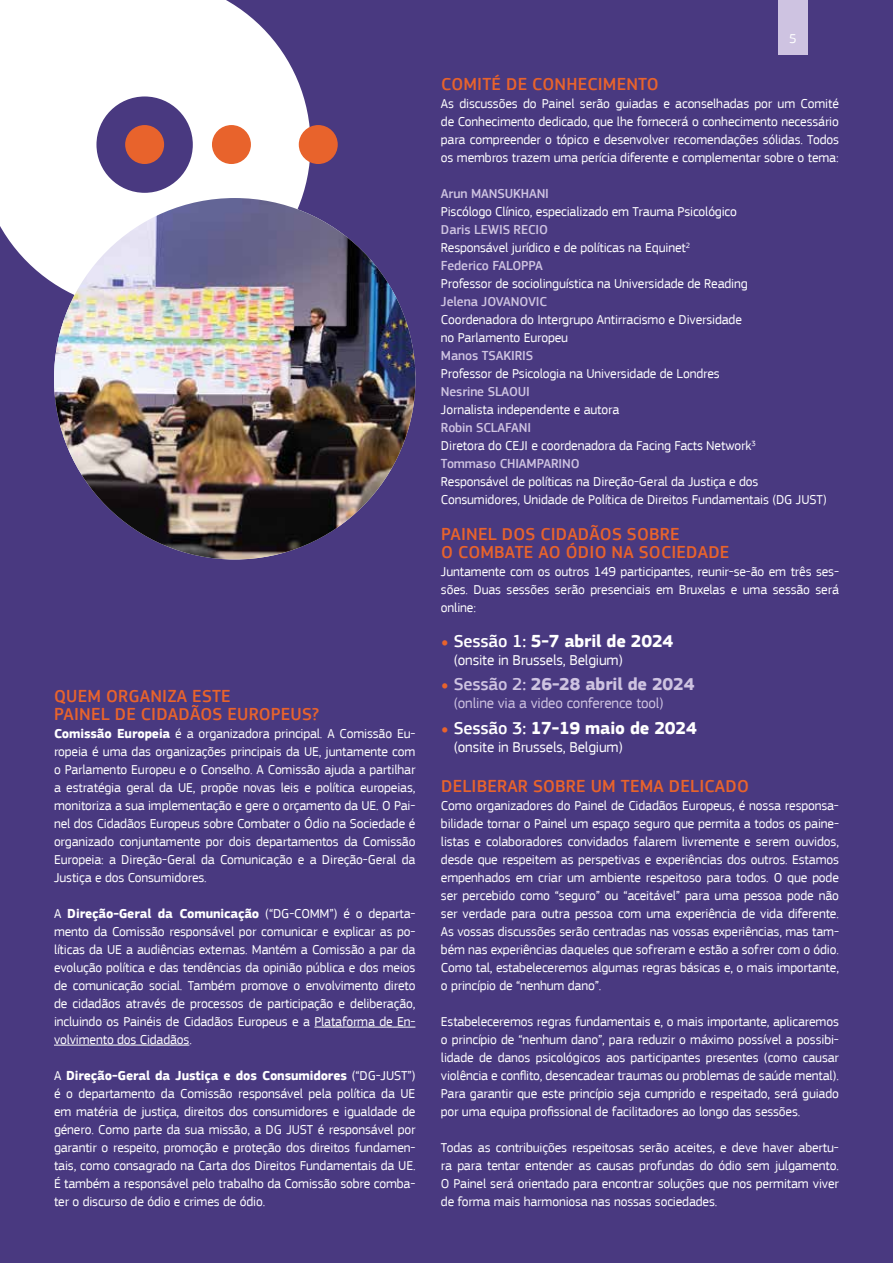
<style>
.page{position:relative;width:893px;height:1263px;background:#493980}
.page>*{position:absolute;margin:0;border:0;box-sizing:border-box;transform-origin:0 0}
.t1{font:500 18px/18px "EC Square Sans Pro";letter-spacing:.01em;color:#e8632c}
.t2{font:700 18px "EC Square Sans Pro";letter-spacing:-.01em;color:#fff}
.t3{font:700 18px "EC Square Sans Pro";letter-spacing:-.01em;color:#cec3e1}
.t4{font:15px "EC Square Sans Pro";letter-spacing:-.01em;color:#fff}
.t5{font:15px "EC Square Sans Pro";letter-spacing:-.01em;color:#cec3e1}
.t6{font:13.5px/18px "EC Square Sans Pro";letter-spacing:-.01em;color:#fff;text-align:justify}
.t7{font:500 13.5px "EC Square Sans Pro";letter-spacing:-.01em;color:#cec3e1}
.s1{font-weight:700}
.s2{font-weight:500;color:#cec3e1}
.s3{font-weight:400;font-size:28.5px;color:#e8632c}
.s4{font-weight:500}
</style>
<div class="page">
<div style="left:778px;top:0;width:30px;height:54px;background:#cec3e1"></div>
<hr style="left:314px;top:1027px;width:101px;height:1px;background:#fff">
<hr style="left:54px;top:1045px;width:135px;height:1px;background:#fff">
<svg style="left:0;top:0;width:311px;height:310px;fill:#fff"></svg>
<div style="left:299px;top:125px;width:39px;height:39px;background:#e8632c;border-radius:50%"></div>
<div style="left:212px;top:125px;width:39px;height:39px;background:#e8632c;border-radius:50%"></div>
<img style="left:54px;top:198px;width:361px;height:361px;border-radius:181px">
<h1 class="t1" style="left:54px;top:687px;width:266px">QUEM ORGANIZA ESTE<br>PAINEL DE CIDADÃOS EUROPEUS?</h1>
<p class="t6" style="left:54px;top:725px;width:363px"><span class="s1">Comissão Europeia</span> é a organizadora principal. A Comissão Eu&shy;ropeia é uma das organizações principais da UE, juntamente com o Parlamento Europeu e o Conselho. A Comissão ajuda a partilhar a estratégia geral da UE, propõe novas leis e política europeias, monitoriza a sua implementação e gere o orçamento da UE. O Pai&shy;nel dos Cidadãos Europeus sobre Combater o Ódio na Sociedade é organizado conjuntamente por dois departamentos da Comissão Europeia: a Direção-Geral da Comunicação e a Direção-Geral da Justiça e dos Consumidores.</p>
<p class="t6" style="left:54px;top:905px;width:363px">A <span class="s1">Direção-Geral da Comunicação</span> (“DG-COMM”) é o departa&shy;mento da Comissão responsável por comunicar e explicar as po&shy;líticas da UE a audiências externas. Mantém a Comissão a par da evolução política e das tendências da opinião pública e dos meios de comunicação social. Também promove o envolvimento direto de cidadãos através de processos de participação e deliberação, incluindo os Painéis de Cidadãos Europeus e a Plataforma de En&shy;volvimento dos Cidadãos.</p>
<p class="t6" style="left:54px;top:1067px;width:363px">A <span class="s1">Direção-Geral da Justiça e dos Consumidores</span> (“DG-JUST”) é o departamento da Comissão responsável pela política da UE em matéria de justiça, direitos dos consumidores e igualdade de género. Como parte da sua missão, a DG JUST é responsável por garantir o respeito, promoção e proteção dos direitos fundamen&shy;tais, como consagrado na Carta dos Direitos Fundamentais da UE.<br>É também a responsável pelo trabalho da Comissão sobre comba&shy;ter o discurso de ódio e crimes de ódio.</p>
<p class="t6" style="left:789px;top:29px;width:9px">5</p>
<h1 class="t1" style="left:441px;top:75px;width:219px">COMITÉ DE CONHECIMENTO</h1>
<p class="t6" style="left:441px;top:95px;width:399px">As discussões do Painel serão guiadas e aconselhadas por um Comité de Conhecimento dedicado, que lhe fornecerá o conhecimento necessário para compreender o tópico e desenvolver recomendações sólidas. Todos os membros trazem uma perícia diferente e complementar sobre o tema:</p>
<p class="t7" style="left:441px;top:186px;width:110px">Arun MANSUKHANI</p>
<p class="t6" style="left:441px;top:203px;width:298px">Piscólogo Clínico, especializado em Trauma Psicológico</p>
<p class="t6" style="left:441px;top:221px;width:251px;text-align:left"><span class="s2">Daris LEWIS RECIO<br></span>Responsável jurídico e de políticas na Equinet<sup>2<br></sup><span class="s2">Federico FALOPPA</span></p>
<p class="t6" style="left:441px;top:275px;width:308px">Professor de sociolinguística na Universidade de Reading</p>
<p class="t7" style="left:441px;top:294px;width:108px">Jelena JOVANOVIC</p>
<p class="t6" style="left:441px;top:311px;width:302px">Coordenadora do Intergrupo Antirracismo e Diversidade no Parlamento Europeu</p>
<p class="t7" style="left:441px;top:348px;width:94px">Manos TSAKIRIS</p>
<p class="t6" style="left:441px;top:365px;width:280px">Professor de Psicologia na Universidade de Londres</p>
<p class="t7" style="left:441px;top:384px;width:91px">Nesrine SLAOUI</p>
<p class="t6" style="left:441px;top:401px;width:180px">Jornalista independente e autora</p>
<p class="t6" style="left:441px;top:419px;width:316px;text-align:left"><span class="s2">Robin SCLAFANI<br></span>Diretora do CEJI e coordenadora da Facing Facts Network<sup>3<br></sup><span class="s2">Tommaso CHIAMPARINO</span></p>
<p class="t6" style="left:441px;top:473px;width:387px">Responsável de políticas na Direção-Geral da Justiça e dos<br>Consumidores, Unidade de Política de Direitos Fundamentais (DG JUST)</p>
<h1 class="t1" style="left:441px;top:525px;width:290px">PAINEL DOS CIDADÃOS SOBRE<br>O COMBATE AO ÓDIO NA SOCIEDADE</h1>
<p class="t6" style="left:441px;top:563px;width:400px">Juntamente com os outros 149 participantes, reunir-se-ão em três ses&shy;sões. Duas sessões serão presenciais em Bruxelas e uma sessão será online:</p>
<h1 class="t2" style="left:441px;top:630px;width:234px"><span class="s3">•</span> <span class="s4">Sessão 1:</span> 5-7 abril de 2024</h1>
<p class="t4" style="left:454px;top:651px;width:171px">(onsite in Brussels, Belgium)</p>
<h1 class="t3" style="left:441px;top:673px;width:255px"><span class="s3">•</span> <span class="s4">Sessão 2:</span> 26-28 abril de 2024</h1>
<p class="t5" style="left:454px;top:694px;width:211px">(online via a video conference tool)</p>
<h1 class="t2" style="left:441px;top:717px;width:257px"><span class="s3">•</span> <span class="s4">Sessão 3:</span> 17-19 maio de 2024</h1>
<p class="t4" style="left:454px;top:738px;width:171px">(onsite in Brussels, Belgium)</p>
<h1 class="t1" style="left:441px;top:777px;width:309px">DELIBERAR SOBRE UM TEMA DELICADO</h1>
<p class="t6" style="left:441px;top:797px;width:400px">Como organizadores do Painel de Cidadãos Europeus, é nossa responsa&shy;bilidade tornar o Painel um espaço seguro que permita a todos os paine&shy;listas e colaboradores convidados falarem livremente e serem ouvidos, desde que respeitem as perspetivas e experiências dos outros. Estamos empenhados em criar um ambiente respeitoso para todos. O que pode ser percebido como “seguro” ou “aceitável” para uma pessoa pode não ser verdade para outra pessoa com uma experiência de vida diferente.<br>As vossas discussões serão centradas nas vossas experiências, mas tam&shy;bém nas experiências daqueles que sofreram e estão a sofrer com o ódio.<br>Como tal, estabeleceremos algumas regras básicas e, o mais importante, o princípio de “nenhum dano”.</p>
<p class="t6" style="left:441px;top:1013px;width:400px">Estabeleceremos regras fundamentais e, o mais importante, aplicaremos o princípio de “nenhum dano”, para reduzir o máximo possível a possibi&shy;lidade de danos psicológicos aos participantes presentes (como causar violência e conflito, desencadear traumas ou problemas de saúde mental).<br>Para garantir que este princípio seja cumprido e respeitado, será guiado por uma equipa profissional de facilitadores ao longo das sessões.</p>
<p class="t6" style="left:441px;top:1139px;width:399px">Todas as contribuições respeitosas serão aceites, e deve haver abertu&shy;ra para tentar entender as causas profundas do ódio sem julgamento.<br>O Painel será orientado para encontrar soluções que nos permitam viver de forma mais harmoniosa nas nossas sociedades.</p>
</div>
